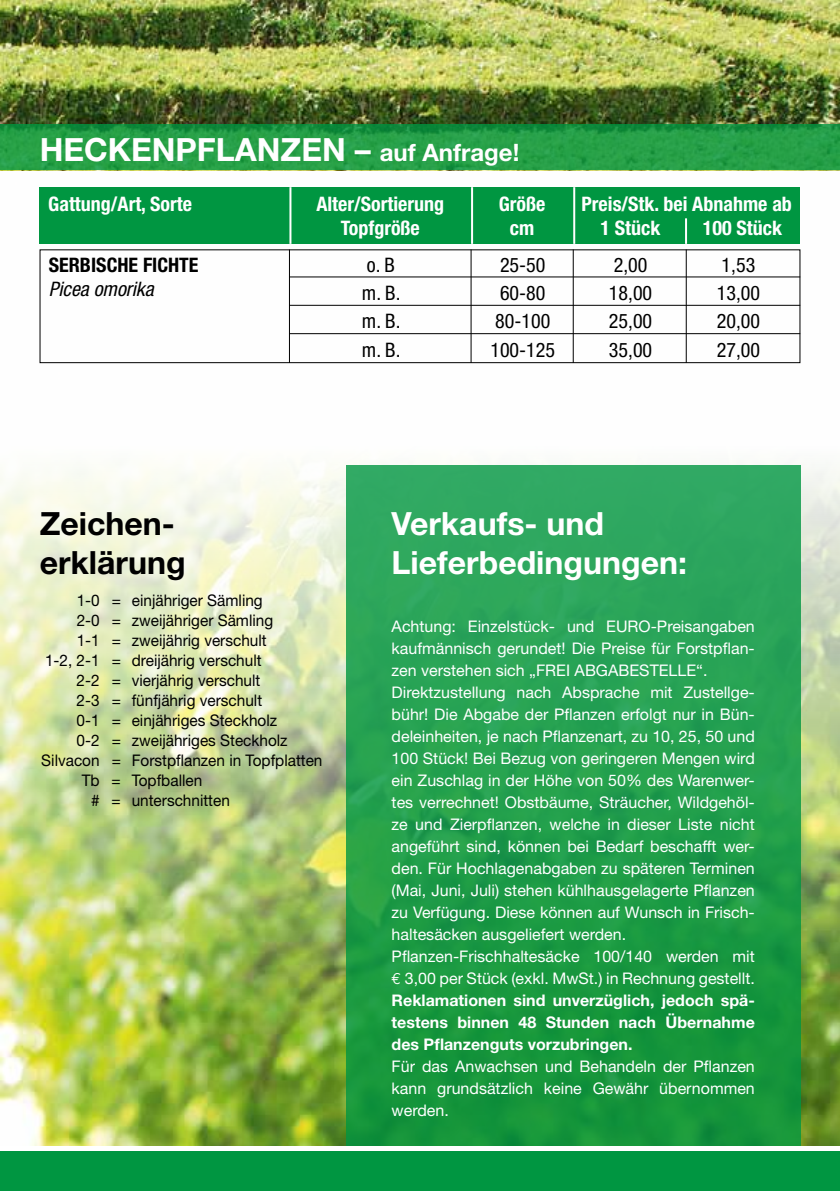
<style>
.page{position:relative;width:840px;height:1191px;background:#fff}
.page>*{position:absolute;margin:0;border:0;box-sizing:border-box;transform-origin:0 0}
.t1{font:700 32px/38.4px "Helvetica Neue";color:#fff}
.t2{font:700 32px/38.4px "Helvetica Neue";color:#000}
.t3{font:700 condensed 20px "Helvetica Neue";color:#fff}
.t4{font:condensed 20px "Helvetica Neue";color:#000}
.t5{font:700 condensed 20px "Helvetica Neue";color:#000}
.t6{font:italic condensed 20px "Helvetica Neue";color:#000}
.t7{font:16px/22px "Helvetica Neue";color:#fff}
.t8{font:16px "Helvetica Neue";color:#000;scale:.96 1}
.s1{font-size:24px}
.s2{font-family:"Euro Mono"}
.s3{font-weight:700}
</style>
<div class="page">
<img style="left:0;top:170px;width:839px;height:975px">
<div style="left:346px;top:465px;width:453px;height:680px;background:linear-gradient(to bottom,#32aa64,#129335)"></div>
<img style="left:0;top:0;width:839px;height:125px">
<div style="left:40px;top:187px;width:759px;height:57px;background:#009641"></div>
<hr style="left:289px;top:187px;width:2px;height:57px;background:#fff">
<hr style="left:471px;top:187px;width:2px;height:57px;background:#fff">
<hr style="left:573px;top:187px;width:2px;height:57px;background:#fff">
<hr style="left:684px;top:218px;width:2px;height:26px;background:#fff">
<div style="left:0;top:1151px;width:839px;height:40px;background:#009641"></div>
<svg style="left:0;top:125px;width:839px;height:45px;background:#239d45"></svg>
<div style="left:40px;top:249px;width:759px;height:114px;border:1px solid #000"></div>
<hr style="left:289px;top:277px;width:510px;height:1px;background:#000">
<hr style="left:289px;top:305px;width:510px;height:1px;background:#000">
<hr style="left:289px;top:333px;width:510px;height:1px;background:#000">
<hr style="left:289px;top:249px;width:1px;height:114px;background:#000">
<hr style="left:470px;top:249px;width:1px;height:114px;background:#000">
<hr style="left:572px;top:249px;width:1px;height:114px;background:#000">
<hr style="left:685px;top:249px;width:1px;height:114px;background:#000">
<h1 class="t1" style="left:40px;top:130px;width:481px">HECKENPFLANZEN – <span class="s1">auf Anfrage!</span></h1>
<p class="t3" style="left:48px;top:192px;width:145px">Gattung/Art, Sorte</p>
<p class="t3" style="left:316px;top:192px;width:129px">Alter/Sortierung</p>
<p class="t3" style="left:498px;top:192px;width:48px">Größe</p>
<p class="t3" style="left:581px;top:192px;width:212px">Preis/Stk. bei Abnahme ab</p>
<p class="t3" style="left:340px;top:216px;width:81px">Topfgröße</p>
<p class="t3" style="left:509px;top:216px;width:26px">cm</p>
<p class="t3" style="left:600px;top:216px;width:61px">1 Stück</p>
<p class="t3" style="left:702px;top:216px;width:81px">100 Stück</p>
<p class="t5" style="left:49px;top:252px;width:151px">SERBISCHE FICHTE</p>
<p class="t4" style="left:366px;top:253px;width:30px">o. B</p>
<p class="t4" style="left:499px;top:253px;width:47px">25-50</p>
<p class="t4" style="left:613px;top:253px;width:35px">2,00</p>
<p class="t4" style="left:721px;top:253px;width:35px">1,53</p>
<p class="t6" style="left:49px;top:277px;width:106px">Picea omorika</p>
<p class="t4" style="left:362px;top:281px;width:40px">m. B.</p>
<p class="t4" style="left:499px;top:281px;width:47px">60-80</p>
<p class="t4" style="left:608px;top:281px;width:45px">18,00</p>
<p class="t4" style="left:716px;top:281px;width:45px">13,00</p>
<p class="t4" style="left:362px;top:310px;width:40px">m. B.</p>
<p class="t4" style="left:495px;top:310px;width:57px">80-100</p>
<p class="t4" style="left:608px;top:310px;width:45px">25,00</p>
<p class="t4" style="left:716px;top:310px;width:45px">20,00</p>
<p class="t4" style="left:362px;top:338px;width:40px">m. B.</p>
<p class="t4" style="left:490px;top:338px;width:66px">100-125</p>
<p class="t4" style="left:608px;top:338px;width:45px">35,00</p>
<p class="t4" style="left:716px;top:338px;width:45px">27,00</p>
<h1 class="t2" style="left:40px;top:504px;width:147px">Zeichen&shy;erklärung</h1>
<p class="t8" style="left:77px;top:590px;width:195px">1-0 = einjähriger Sämling</p>
<p class="t8" style="left:77px;top:610px;width:206px">2-0 = zweijähriger Sämling</p>
<p class="t8" style="left:77px;top:630px;width:199px">1-1 = zweijährig verschult</p>
<p class="t8" style="left:45px;top:650px;width:227px">1-2, 2-1 = dreijährig verschult</p>
<p class="t8" style="left:77px;top:670px;width:193px">2-2 = vierjährig verschult</p>
<p class="t8" style="left:77px;top:690px;width:195px">2-3 = fünfjährig verschult</p>
<p class="t8" style="left:77px;top:710px;width:210px">0-1 = einjähriges Steckholz</p>
<p class="t8" style="left:77px;top:730px;width:221px">0-2 = zweijähriges Steckholz</p>
<p class="t8" style="left:41px;top:750px;width:294px">Silvacon = Forstpflanzen in Topfplatten</p>
<p class="t8" style="left:82px;top:770px;width:127px">Tb = Topfballen</p>
<p class="t8" style="left:91px;top:790px;width:146px"># = unterschnitten</p>
<h1 class="t1" style="left:391px;top:504px;width:297px">Verkaufs- und<br>Lieferbedingungen:</h1>
<p class="t7" style="left:391px;top:615px;width:364px">Achtung: Einzelstück- und EURO-Preisangaben kaufmännisch gerundet! Die Preise für Forstpflan&shy;zen verstehen sich „FREI ABGABESTELLE“.<br>Direktzustellung nach Absprache mit Zustellge&shy;bühr! Die Abgabe der Pflanzen erfolgt nur in Bün&shy;deleinheiten, je nach Pflanzenart, zu 10, 25, 50 und 100 Stück! Bei Bezug von geringeren Mengen wird ein Zuschlag in der Höhe von 50% des Warenwer&shy;tes verrechnet! Obstbäume, Sträucher, Wildgehöl&shy;ze und Zierpflanzen, welche in dieser Liste nicht angeführt sind, können bei Bedarf beschafft wer&shy;den. Für Hochlagenabgaben zu späteren Terminen (Mai, Juni, Juli) stehen kühlhausgelagerte Pflanzen zu Verfügung. Diese können auf Wunsch in Frisch&shy;haltesäcken ausgeliefert werden.<br>Pflanzen-Frischhaltesäcke 100/140 werden mit <span class="s2">E</span> 3,00 per Stück (exkl. MwSt.) in Rechnung gestellt.<br><span class="s3">Reklamationen sind unverzüglich, jedoch spä&shy;testens binnen 48 Stunden nach Übernahme des Pflanzenguts vorzubringen.</span></p>
<p class="t7" style="left:391px;top:1055px;width:364px;text-align:justify">Für das Anwachsen und Behandeln der Pflanzen kann grundsätzlich keine Gewähr übernommen werden.</p>
</div>
